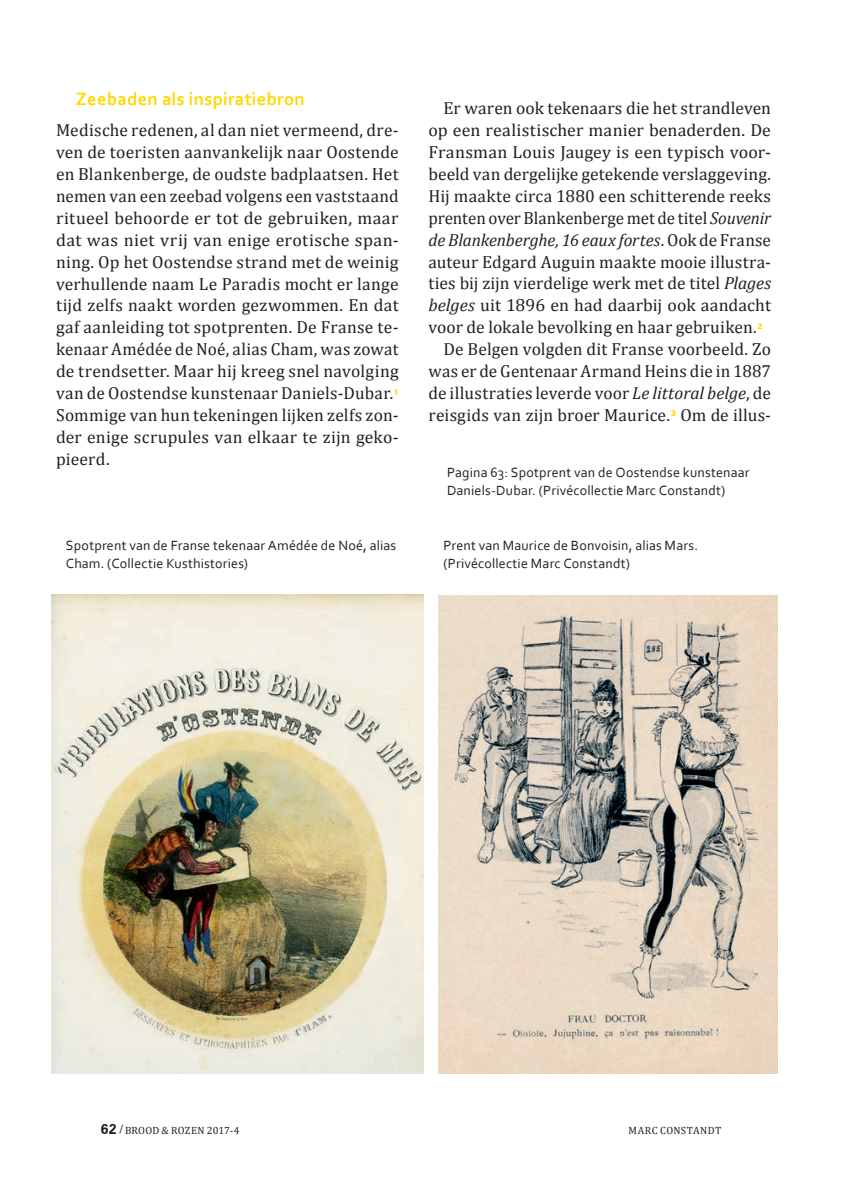
<style>
.page{position:relative;width:847px;height:1194px;background:#fff}
.page>*{position:absolute;margin:0;border:0;box-sizing:border-box;transform-origin:0 0}
.t1{font:700 18.55px "Corbel";letter-spacing:.015em;color:#ffd801}
.t2{font:17.5px/21.9px "Cambria";letter-spacing:.01em;color:#231f20;text-align:justify}
.t3{font:14px/17.5px "Corbel";letter-spacing:.01em;color:#231f20}
.t4{font:10.5px "Cambria";letter-spacing:.025em;color:#231f20}
.t5{font:900 7.7px "Zurich BT";color:#ffd801}
.s1{font-style:italic}
.s2{font-family:"Zurich BT";font-weight:700;font-size:14px}
.s3{font-family:"Candara";font-weight:700;font-style:italic}
</style>
<div class="page">
<img style="left:51px;top:594px;width:372px;height:479px">
<img style="left:438px;top:596px;width:339px;height:477px">
<p class="t1" style="left:76px;top:87px;width:230px">Zeebaden als inspiratiebron</p>
<p class="t2" style="left:56px;top:119px;width:344px">Medische redenen, al dan niet vermeend, dre&shy;ven de toeristen aanvankelijk naar Oostende en Blankenberge, de oudste badplaatsen. Het nemen van een zeebad volgens een vaststaand ritueel behoorde er tot de gebruiken, maar dat was niet vrij van enige erotische span&shy;ning. Op het Oostendse strand met de weinig verhullende naam Le Paradis mocht er lange tijd zelfs naakt worden gezwommen. En dat gaf aanleiding tot spotprenten. De Franse te&shy;kenaar Amédée de Noé, alias Cham, was zowat de trendsetter. Maar hij kreeg snel navolging van de Oostendse kunstenaar Daniels-Dubar.</p>
<p class="t5" style="left:393px;top:387px;width:7px">1</p>
<p class="t2" style="left:56px;top:404px;width:344px">Sommige van hun tekeningen lijken zelfs zon&shy;der enige scrupules van elkaar te zijn geko&shy;pieerd.</p>
<p class="t2" style="left:428px;top:97px;width:344px;text-indent:15px">Er waren ook tekenaars die het strandleven op een realistischer manier benaderden. De Fransman Louis Jaugey is een typisch voor&shy;beeld van dergelijke getekende verslaggeving.<br>Hij maakte circa 1880 een schitterende reeks prenten over Blankenberge met de titel <span class="s1">Souvenir de Blankenberghe, 16 eaux fortes</span>. Ook de Franse auteur Edgard Auguin maakte mooie illustra&shy;ties bij zijn vierdelige werk met de titel <span class="s1">Plages belges</span> uit 1896 en had daarbij ook aandacht voor de lokale bevolking en haar gebruiken.</p>
<p class="t5" style="left:757px;top:321px;width:7px">2</p>
<p class="t2" style="left:428px;top:338px;width:344px;text-indent:15px">De Belgen volgden dit Franse voorbeeld. Zo was er de Gentenaar Armand Heins die in 1887 de illustraties leverde voor <span class="s1">Le littoral belge</span>, de reisgids van zijn broer Maurice.</p>
<p class="t5" style="left:670px;top:409px;width:7px">3</p>
<p class="t2" style="left:680px;top:404px;width:92px">Om de illus-</p>
<p class="t3" style="left:447px;top:463px;width:304px">Pagina 63: Spotprent van de Oostendse kunstenaar<br>Daniels-Dubar. (Privécollectie Marc Constandt)</p>
<p class="t3" style="left:66px;top:536px;width:331px">Spotprent van de Franse tekenaar Amédée de Noé, alias<br>Cham. (Collectie Kusthistories)</p>
<p class="t3" style="left:443px;top:536px;width:256px">Prent van Maurice de Bonvoisin, alias Mars. (Privécollectie Marc Constandt)</p>
<p class="t4" style="left:101px;top:1123px;width:140px"><span class="s2">62</span> <span class="s3">/</span> BROOD &amp; ROZEN 2017-4</p>
<p class="t4" style="left:628px;top:1123px;width:94px">MARC CONSTANDT</p>
</div>
